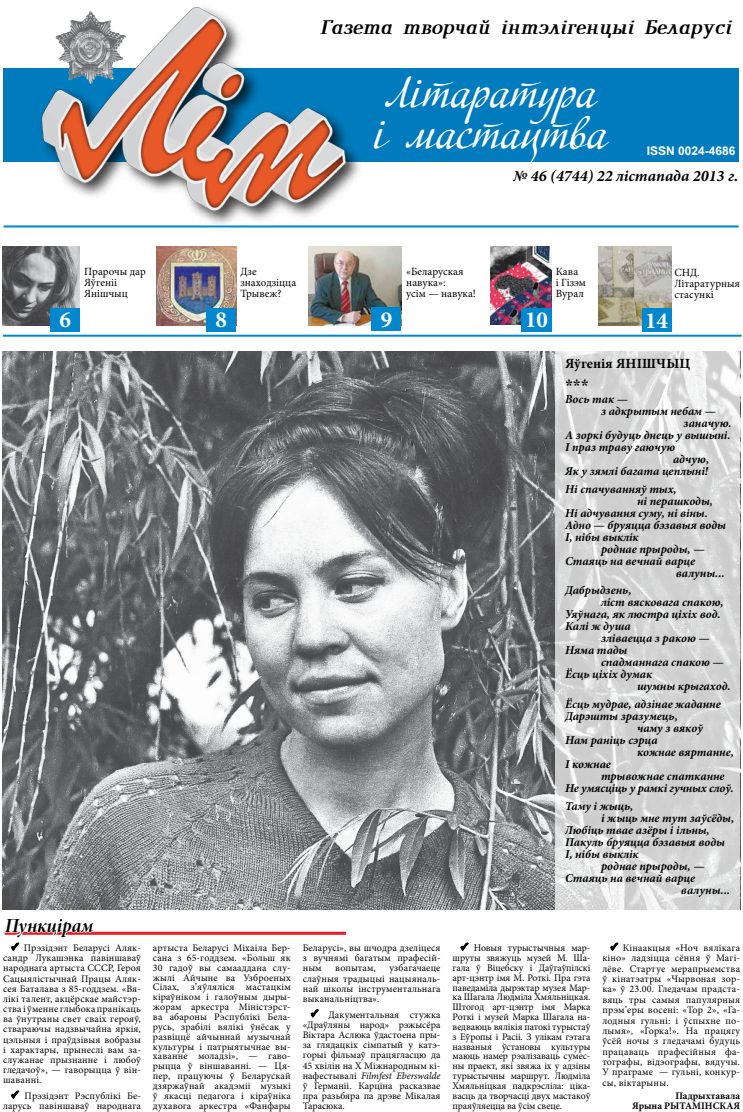
<style>
.page{position:relative;width:743px;height:1112px;background:#fff}
.page>*{position:absolute;margin:0;border:0;box-sizing:border-box;transform-origin:0 0}
.t1{font:42px/41px "Adventure";color:#fff}
.t2{font:700 23px "Minion Pro";color:#fff}
.t3{font:italic 700 20px "Baltica IS";letter-spacing:-.01em;color:#000}
.t4{font:20px "Minion Pro Bold It Disp";color:#000}
.t5{font:700 17px "Times New Roman";color:#000;scale:.95 1}
.t6{font:italic 700 16px "Minion Pro";color:#000}
.t7{font:700 14px "Minion Pro";letter-spacing:.01em;color:#000}
.t8{font:italic 700 12px "Minion Pro";color:#000}
.t9{font:700 12px "Arial";color:#fff}
.t10{font:11px/11px "Minion Pro";color:#000}
.t11{font:10px/9.9px "Minion Pro";letter-spacing:.01em;color:#000;text-align:justify}
.t12{font:700 10px/10.3px "Minion Pro";color:#000;text-align:right}
.s1{font-style:italic}
</style>
<div class="page">
<hr style="left:4px;top:225px;width:734px;height:2px;background:#0087cd">
<hr style="left:3px;top:334px;width:738px;height:2px;background:#0087cd">
<hr style="left:5px;top:931px;width:341px;height:3px;background:#ed1b23">
<div style="left:4px;top:68px;width:734px;height:93px;background:#007cbe"></div>
<img style="left:32px;top:6px;width:336px;height:218px">
<img style="left:55px;top:12px;width:71px;height:72px">
<img style="left:3px;top:351px;width:553px;height:558px">
<svg style="left:556px;top:351px;width:184px;height:558px;background:#d7d8d8"></svg>
<svg style="left:2px;top:902px;width:94px;height:49px"></svg>
<svg style="left:11px;top:1090px;width:9px;height:9px"></svg>
<svg style="left:310px;top:1009px;width:9px;height:9px"></svg>
<svg style="left:460px;top:942px;width:9px;height:9px"></svg>
<svg style="left:610px;top:942px;width:9px;height:9px"></svg>
<img style="left:3px;top:246px;width:77px;height:80px">
<div style="left:50px;top:308px;width:30px;height:23px;background:#0087cd"></div>
<img style="left:156px;top:246px;width:80px;height:80px">
<div style="left:206px;top:308px;width:30px;height:23px;background:#0087cd"></div>
<img style="left:491px;top:246px;width:61px;height:79px">
<div style="left:521px;top:308px;width:31px;height:23px;background:#0087cd"></div>
<img style="left:598px;top:246px;width:73px;height:80px">
<div style="left:641px;top:308px;width:30px;height:24px;background:#0087cd"></div>
<img style="left:308px;top:246px;width:94px;height:80px">
<div style="left:371px;top:307px;width:30px;height:24px;background:#0087cd"></div>
<h2 class="t2" style="left:60px;top:304px;width:13px">6</h2>
<p class="t10" style="left:84px;top:266px;width:63px">Прарочы дар<br>Яўгеніі<br>Янішчыц</p>
<h3 class="t4" style="left:5px;top:912px;width:90px">Пункцірам</h3>
<h3 class="t3" style="left:320px;top:13px;width:413px">Газета творчай інтэлігенцыі Беларусі</h3>
<h1 class="t1" style="left:373px;top:76px;width:235px">Літаратура і мастацтва</h1>
<p class="t9" style="left:647px;top:143px;width:90px">ISSN 0024-4686</p>
<h3 class="t6" style="left:513px;top:164px;width:227px">№ 46 (4744) 22 лістапада 2013 г.</h3>
<h2 class="t2" style="left:215px;top:304px;width:13px">8</h2>
<p class="t10" style="left:240px;top:266px;width:57px">Дзе знаходзіцца<br>Трывеж?</p>
<p class="t10" style="left:406px;top:266px;width:71px">«Беларуская навука»:<br>усім — навука!</p>
<p class="t10" style="left:556px;top:266px;width:32px">Кава<br>і Гізэм<br>Вурал</p>
<h2 class="t2" style="left:525px;top:304px;width:24px">10</h2>
<p class="t10" style="left:674px;top:266px;width:67px">СНД.<br>Літаратурныя стасункі</p>
<h2 class="t2" style="left:381px;top:303px;width:13px">9</h2>
<h2 class="t2" style="left:645px;top:304px;width:24px">14</h2>
<h3 class="t7" style="left:565px;top:353px;width:127px">Яўгенія Янішчыц</h3>
<h3 class="t5" style="left:565px;top:373px;width:27px">***</h3>
<p class="t8" style="left:565px;top:390px;width:65px">Вось так —</p>
<p class="t8" style="left:601px;top:402px;width:116px">з адкрытым небам —</p>
<p class="t8" style="left:683px;top:414px;width:49px">заначую.</p>
<p class="t8" style="left:565px;top:426px;width:167px">А зоркі будуць днець у вышыні.</p>
<p class="t8" style="left:565px;top:438px;width:112px">I праз траву гаючую</p>
<p class="t8" style="left:673px;top:450px;width:38px">адчую,</p>
<p class="t8" style="left:565px;top:462px;width:145px">Як у зямлі багата цеплыні!</p>
<p class="t8" style="left:565px;top:480px;width:113px">Ні спачуванняў тых,</p>
<p class="t8" style="left:637px;top:492px;width:77px">ні перашкоды,</p>
<p class="t8" style="left:565px;top:504px;width:144px">Ні адчування суму, ні віны.</p>
<p class="t8" style="left:565px;top:516px;width:162px">Адно — бруяцца бэзавыя воды</p>
<p class="t8" style="left:565px;top:528px;width:75px">I, нібы выклік</p>
<p class="t8" style="left:601px;top:540px;width:105px">роднае прыроды, —</p>
<p class="t8" style="left:565px;top:552px;width:131px">Стаяць на вечнай варце</p>
<p class="t8" style="left:675px;top:564px;width:50px">валуны...</p>
<p class="t8" style="left:565px;top:581px;width:68px">Дабрыдзень,</p>
<p class="t8" style="left:601px;top:593px;width:124px">ліст вясковага спакою,</p>
<p class="t8" style="left:565px;top:605px;width:157px">Уяўнага, як люстра ціхіх вод.</p>
<p class="t8" style="left:565px;top:617px;width:67px">Калі ж душа</p>
<p class="t8" style="left:601px;top:629px;width:110px">зліваецца з ракою —</p>
<p class="t8" style="left:565px;top:641px;width:64px">Няма тады</p>
<p class="t8" style="left:601px;top:653px;width:124px">спадманнага спакою —</p>
<p class="t8" style="left:565px;top:665px;width:89px">Ёсць ціхіх думак</p>
<p class="t8" style="left:637px;top:677px;width:95px">шумны крыгаход.</p>
<p class="t8" style="left:565px;top:695px;width:157px">Ёсць мудрае, адзінае жаданне</p>
<p class="t8" style="left:565px;top:707px;width:114px">Дарэшты зразумець,</p>
<p class="t8" style="left:637px;top:719px;width:67px">чаму з вякоў</p>
<p class="t8" style="left:565px;top:731px;width:94px">Нам раніць сэрца</p>
<p class="t8" style="left:637px;top:743px;width:98px">кожнае вяртанне,</p>
<p class="t8" style="left:565px;top:755px;width:47px">I кожнае</p>
<p class="t8" style="left:601px;top:767px;width:125px">трывожнае спатканне</p>
<p class="t8" style="left:565px;top:779px;width:170px">Не умясціць у рамкі гучных слоў.</p>
<p class="t8" style="left:565px;top:797px;width:70px">Таму і жыць,</p>
<p class="t8" style="left:601px;top:809px;width:135px">і жыць мне тут заўсёды,</p>
<p class="t8" style="left:565px;top:821px;width:146px">Любіць твае азёры і ільны,</p>
<p class="t8" style="left:565px;top:833px;width:161px">Пакуль бруяцца бэзавыя воды</p>
<p class="t8" style="left:565px;top:845px;width:75px">I, нібы выклік</p>
<p class="t8" style="left:601px;top:857px;width:105px">роднае прыроды, —</p>
<p class="t8" style="left:565px;top:869px;width:131px">Стаяць на вечнай варце</p>
<p class="t8" style="left:681px;top:881px;width:50px">валуны...</p>
<p class="t11" style="left:3px;top:942px;width:139px;line-height:10.2px;text-indent:9px"><sup>✓</sup> Прэзідэнт Беларусі Аляк&shy;сандр Лукашэнка павіншаваў народнага артыста СССР, Героя Сацыялістычнай Працы Аляк&shy;сея Баталава з 85-годдзем. «Вя&shy;лікі талент, акцёрскае майстэр&shy;ства і ўменне глыбока пранікаць ва ўнутраны свет сваіх герояў, ствараючы надзвычайна яркія, цэльныя і праўдзівыя вобразы і характары, прынеслі вам за&shy;служанае прызнанне і любоў гледачоў», — гаворыцца ў він&shy;шаванні.</p>
<p class="t11" style="left:3px;top:1090px;width:139px;line-height:10.2px;text-align:right"><sup>✓</sup> Прэзідэнт Рэспублікі Бе&shy;ларусь павіншаваў народнага</p>
<p class="t11" style="left:153px;top:942px;width:139px">артыста Беларусі Міхаіла Бер&shy;сана з 65-годдзем. «Больш як 30 гадоў вы самааддана слу&shy;жылі Айчыне ва Узброеных Сілах, з’яўляліся мастацкім кіраўніком і галоўным дыры&shy;жорам аркестра Міністэрст&shy;ва абароны Рэспублікі Бела&shy;русь, зрабілі вялікі ўнёсак у развіццё айчыннай музычнай культуры і патрыятычнае вы&shy;хаванне моладзі», — гаво&shy;рыцца ў віншаванні. — Ця&shy;пер, працуючы ў Беларускай дзяржаўнай акадэміі музыкі ў якасці педагога і кіраўніка духавога аркестра «Фанфары</p>
<p class="t11" style="left:303px;top:942px;width:139px;line-height:10.2px">Беларусі», вы шчодра дзеліцеся з вучнямі багатым прафесій&shy;ным</p>
<p class="t11" style="left:303px;top:963px;width:139px;text-indent:87px">узбагачаеце слаўныя традыцыі нацыяналь&shy;най школы інструментальнага выканальніцтва».</p>
<p class="t11" style="left:303px;top:1009px;width:139px;line-height:10.2px;text-indent:9px"><sup>✓</sup> Дакументальная стужка «Драўляны народ» рэжысёра Віктара Аслюка ўдастоена пры&shy;за глядацкіх сімпатый у катэ&shy;горыі фільмаў працягласцю да 45 хвілін на Х Міжнародным кі&shy;нафестывалі <span class="s1">Filmfest Eberswalde </span>ў Германіі. Карціна расказвае пра разьбяра па дрэве Мікалая Тарасюка.</p>
<p class="t11" style="left:335px;top:963px;width:42px">вопытам,</p>
<p class="t11" style="left:452px;top:942px;width:139px;text-indent:9px"><sup>✓</sup> Новыя турыстычныя мар&shy;шруты звяжуць музей М. Ша&shy;гала ў Віцебску і Даўгаўпілскі арт-цэнтр імя М. Роткі. Пра гэта паведаміла дырэктар музея Мар&shy;ка Шагала Людміла Хмяльніцкая.<br>Штогод арт-цэнтр імя Марка Роткі і музей Марка Шагала на&shy;ведваюць вялікія патокі турыстаў з Еўропы і Расіі. З улікам гэтага названыя ўстановы культуры маюць намер рэалізаваць сумес&shy;ны праект, які звяжа іх у адзіны турыстычны маршрут. Людміла Хмяльніцкая падкрэсліла: ціка&shy;васць да творчасці двух мастакоў праяўляецца ва ўсім свеце.</p>
<p class="t11" style="left:602px;top:942px;width:139px;line-height:10.3px;text-indent:9px"><sup>✓</sup> Кінаакцыя «Ноч вялікага кіно» ладзіцца сёння ў Магі&shy;лёве. Стартуе мерапрыемства ў кінатэатры «Чырвоная зор&shy;ка» ў 23.00. Гледачам прадста&shy;вяць тры самыя папулярныя прэм’еры восені: «Тор 2», «Га&shy;лодныя гульні: і ўспыхне по&shy;лымя», «Горка!». На працягу ўсёй ночы з гледачамі будуць працаваць прафесійныя фа&shy;тографы, відэографы, вядучы.<br>У праграме — гульні, конкур&shy;сы, віктарыны.</p>
<p class="t12" style="left:632px;top:1090px;width:110px">Падрыхтавала<br>Ярына РЫТАМІНСКАЯ</p>
</div>
